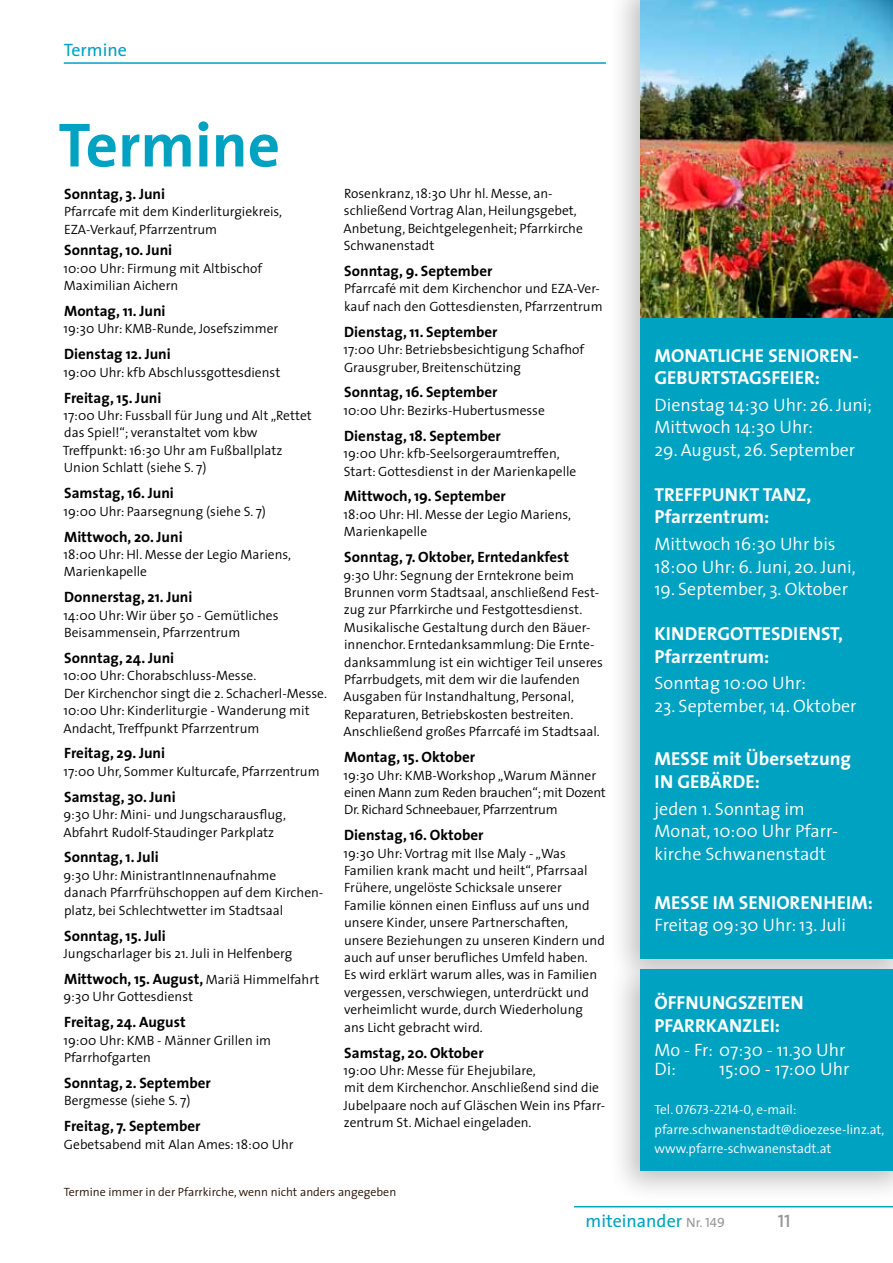
<style>
.page{position:relative;width:893px;height:1263px;background:#fff}
.page>*{position:absolute;margin:0;border:0;box-sizing:border-box;transform-origin:0 0}
.t1{font:700 63px "The Sans";color:#00a2c2}
.t2{font:700 18.9px/22.5px "The Sans";color:#fff}
.t3{font:300 18px/22.5px "The Sans";color:#fff}
.t4{font:18px "The Sans";color:#00a2c2}
.t5{font:18px "The Sans Semi Bold Caps";color:#98989c}
.t6{font:700 15px "The Sans";color:#000}
.t7{font:300 13.5px/17.4px "The Sans";color:#000}
.t8{font:300 13.5px/17.4px "The Sans";letter-spacing:-.02em;color:#000}
.t9{font:300 13.35px/19.5px "The Sans";color:#fff}
.t10{font:300 12px "The Sans";color:#290f00}
.s1{font-weight:300;font-size:13.5px}
.s2{font-family:"The Sans Semi Light Caps";font-weight:400}
.s3{font-size:13.5px;color:#98989c}
.s4{font-family:"The Sans Caps";font-size:13.5px;color:#98989c}
</style>
<div class="page">
<hr style="left:574px;top:1206px;width:319px;height:1px;background:#00a2c2">
<div style="left:608px;top:0;width:285px;height:990px;background:#000;opacity:.25"></div>
<div style="left:640px;top:0;width:253px;height:958px;background:#00a2c2"></div>
<img style="left:640px;top:0;width:253px;height:317px">
<div style="left:608px;top:954px;width:285px;height:249px;background:#000;opacity:.25"></div>
<div style="left:640px;top:969px;width:253px;height:202px;background:#00a2c2"></div>
<hr style="left:64px;top:62px;width:542px;height:2px;background:#00a2c2">
<h3 class="t4" style="left:64px;top:35px;width:65px">Termine</h3>
<h1 class="t1" style="left:58px;top:92px;width:223px">Termine</h1>
<p class="t6" style="left:64px;top:181px;width:102px">Sonntag, 3. Juni</p>
<p class="t7" style="left:64px;top:203px;width:219px">Pfarrcafe mit dem Kinderliturgiekreis,<br>EZA-Verkauf, Pfarrzentrum</p>
<p class="t6" style="left:64px;top:238px;width:110px">Sonntag, 10. Juni</p>
<p class="t7" style="left:63px;top:259px;width:200px">10:00 Uhr: Firmung mit Altbischof<br>Maximilian Aichern</p>
<p class="t6" style="left:64px;top:298px;width:103px">Montag, 11. Juni</p>
<p class="t7" style="left:63px;top:320px;width:216px">19:30 Uhr: KMB-Runde, Josefszimmer</p>
<p class="t6" style="left:64px;top:342px;width:108px">Dienstag 12. Juni</p>
<p class="t7" style="left:63px;top:363px;width:218px">19:00 Uhr: kfb Abschlussgottesdienst</p>
<p class="t6" style="left:64px;top:385px;width:99px">Freitag, 15. Juni</p>
<p class="t7" style="left:63px;top:406px;width:251px">17:00 Uhr: Fussball für Jung und Alt „Rettet das Spiel!“; veranstaltet vom kbw Treffpunkt: 16:30 Uhr am Fußballplatz Union Schlatt (siehe S. 7)</p>
<p class="t6" style="left:64px;top:481px;width:111px">Samstag, 16. Juni</p>
<p class="t7" style="left:63px;top:502px;width:204px">19:00 Uhr: Paarsegnung (siehe S. 7)</p>
<p class="t6" style="left:64px;top:524px;width:120px">Mittwoch, 20. Juni</p>
<p class="t7" style="left:63px;top:545px;width:229px">18:00 Uhr: Hl. Messe der Legio Mariens,<br>Marienkapelle</p>
<p class="t6" style="left:64px;top:585px;width:130px">Donnerstag, 21. Juni</p>
<p class="t7" style="left:63px;top:606px;width:216px">14:00 Uhr: Wir über 50 - Gemütliches<br>Beisammensein, Pfarrzentrum</p>
<p class="t6" style="left:64px;top:645px;width:112px">Sonntag, 24. Juni</p>
<p class="t7" style="left:63px;top:667px;width:265px">10:00 Uhr: Chorabschluss-Messe.<br>Der Kirchenchor singt die 2. Schacherl-Messe.<br>10:00 Uhr: Kinderliturgie - Wanderung mit Andacht, Treffpunkt Pfarrzentrum</p>
<p class="t6" style="left:64px;top:741px;width:102px">Freitag, 29. Juni</p>
<p class="t7" style="left:63px;top:762px;width:258px">17:00 Uhr, Sommer Kulturcafe, Pfarrzentrum</p>
<p class="t6" style="left:64px;top:784px;width:113px">Samstag, 30. Juni</p>
<p class="t7" style="left:63px;top:805px;width:224px">9:30 Uhr: Mini- und Jungscharausflug,<br>Abfahrt Rudolf-Staudinger Parkplatz</p>
<p class="t6" style="left:64px;top:845px;width:96px">Sonntag, 1. Juli</p>
<p class="t7" style="left:63px;top:866px;width:262px">9:30 Uhr: MinistrantInnenaufnahme<br>danach Pfarrfrühschoppen auf dem Kirchen&shy;platz, bei Schlechtwetter im Stadtsaal</p>
<p class="t6" style="left:64px;top:923px;width:103px">Sonntag, 15. Juli</p>
<p class="t7" style="left:63px;top:944px;width:230px">Jungscharlager bis 21. Juli in Helfenberg</p>
<p class="t6" style="left:64px;top:966px;width:257px">Mittwoch, 15. August, <span class="s1">Mariä Himmelfahrt</span></p>
<p class="t7" style="left:63px;top:987px;width:131px">9:30 Uhr Gottesdienst</p>
<p class="t6" style="left:64px;top:1009px;width:123px">Freitag, 24. August</p>
<p class="t7" style="left:63px;top:1031px;width:209px">19:00 Uhr: KMB - Männer Grillen im<br>Pfarrhofgarten</p>
<p class="t6" style="left:64px;top:1070px;width:148px">Sonntag, 2. September</p>
<p class="t7" style="left:64px;top:1091px;width:128px">Bergmesse (siehe S. 7)</p>
<p class="t6" style="left:64px;top:1113px;width:138px">Freitag, 7. September</p>
<p class="t7" style="left:64px;top:1135px;width:231px">Gebetsabend mit Alan Ames: 18:00 Uhr</p>
<p class="t7" style="left:344px;top:184px;width:241px">Rosenkranz, 18:30 Uhr hl. Messe, an&shy;schließend Vortrag Alan, Heilungsgebet, Anbetung, Beichtgelegenheit; Pfarrkirche Schwanenstadt</p>
<p class="t6" style="left:344px;top:258px;width:150px">Sonntag, 9. September</p>
<p class="t7" style="left:344px;top:280px;width:260px">Pfarrcafé mit dem Kirchenchor und EZA-Ver&shy;kauf nach den Gottesdiensten, Pfarrzentrum</p>
<p class="t6" style="left:344px;top:319px;width:155px">Dienstag, 11. September</p>
<p class="t7" style="left:344px;top:340px;width:242px">17:00 Uhr: Betriebsbesichtigung Schafhof<br>Grausgruber, Breitenschützing</p>
<p class="t6" style="left:344px;top:380px;width:155px">Sonntag, 16. September</p>
<p class="t7" style="left:344px;top:401px;width:203px">10:00 Uhr: Bezirks-Hubertusmesse</p>
<p class="t6" style="left:344px;top:423px;width:158px">Dienstag, 18. September</p>
<p class="t7" style="left:344px;top:444px;width:234px">19:00 Uhr: kfb-Seelsorgeraumtreffen,<br>Start: Gottesdienst in der Marienkapelle</p>
<p class="t6" style="left:344px;top:484px;width:163px">Mittwoch, 19. September</p>
<p class="t7" style="left:344px;top:505px;width:229px">18:00 Uhr: Hl. Messe der Legio Mariens,<br>Marienkapelle</p>
<p class="t6" style="left:344px;top:544px;width:226px">Sonntag, 7. Oktober, Erntedankfest</p>
<p class="t7" style="left:343px;top:566px;width:261px">9:30 Uhr: Segnung der Erntekrone beim Brunnen vorm Stadtsaal, anschließend Fest&shy;zug zur Pfarrkirche und Festgottesdienst.<br>Musikalische Gestaltung durch den Bäuer&shy;innenchor. Erntedanksammlung: Die Ernte&shy;danksammlung ist ein wichtiger Teil unseres Pfarrbudgets, mit dem wir die laufenden Ausgaben für Instandhaltung, Personal, Reparaturen, Betriebskosten bestreiten.<br>Anschließend großes Pfarrcafé im Stadtsaal.</p>
<p class="t6" style="left:344px;top:744px;width:132px">Montag, 15. Oktober</p>
<p class="t8" style="left:344px;top:766px;width:264px">19:30 Uhr: KMB-Workshop „Warum Männer einen Mann zum Reden brauchen“; mit Dozent<br>Dr. Richard Schneebauer, Pfarrzentrum</p>
<p class="t6" style="left:344px;top:822px;width:141px">Dienstag, 16. Oktober</p>
<p class="t7" style="left:344px;top:844px;width:263px">19:30 Uhr: Vortrag mit Ilse Maly - „Was Familien krank macht und heilt“, Pfarrsaal Frühere, ungelöste Schicksale unserer Familie können einen Einfluss auf uns und unsere Kinder, unsere Partnerschaften, unsere Beziehungen zu unseren Kindern und auch auf unser berufliches Umfeld haben.<br>Es wird erklärt warum alles, was in Familien vergessen, verschwiegen, unterdrückt und verheimlicht wurde, durch Wiederholung ans Licht gebracht wird.</p>
<p class="t6" style="left:344px;top:1040px;width:141px">Samstag, 20. Oktober</p>
<p class="t7" style="left:344px;top:1061px;width:263px">19:00 Uhr: Messe für Ehejubilare,<br>mit dem Kirchenchor. Anschließend sind die Jubelpaare noch auf Gläschen Wein ins Pfarr&shy;zentrum St. Michael eingeladen.</p>
<p class="t10" style="left:64px;top:1182px;width:334px">Termine immer in der Pfarrkirche, wenn nicht anders angegeben</p>
<h2 class="t2" style="left:655px;top:343px;width:31px">Mona</h2>
<h2 class="t2" style="left:708px;top:343px;width:82px">tliche Senioren</h2>
<h2 class="t2" style="left:852px;top:343px;width:8px">-</h2>
<h2 class="t2" style="left:655px;top:366px;width:25px">Gebur</h2>
<h2 class="t2" style="left:711px;top:366px;width:38px">tstagsfeier</h2>
<h2 class="t2" style="left:815px;top:366px;width:7px">:</h2>
<h3 class="t3" style="left:655px;top:393px;width:219px">Dienstag 14:30 Uhr: 26. Juni;<br>Mittwoch 14:30 Uhr:</h3>
<h3 class="t3" style="left:655px;top:438px;width:202px">29. August, 26. September</h3>
<h2 class="t2" style="left:655px;top:483px;width:12px">Treffpunk</h2>
<h2 class="t2" style="left:750px;top:483px;width:25px">t Tanz</h2>
<h2 class="t2" style="left:806px;top:483px;width:6px">,</h2>
<h2 class="t2" style="left:655px;top:505px;width:116px">Pfarrzentrum:</h2>
<h3 class="t3" style="left:655px;top:532px;width:203px">Mittwoch 16:30 Uhr bis<br>18:00 Uhr: 6. Juni, 20. Juni,</h3>
<h3 class="t3" style="left:655px;top:577px;width:195px">19. September, 3. Oktober</h3>
<h2 class="t2" style="left:655px;top:622px;width:55px">Kin dergo</h2>
<h2 class="t2" style="left:743px;top:622px;width:61px">ttesdiens</h2>
<h2 class="t2" style="left:830px;top:622px;width:15px">t,</h2>
<h2 class="t2" style="left:655px;top:644px;width:116px">Pfarrzentrum:</h2>
<h3 class="t3" style="left:655px;top:671px;width:153px">Sonntag 10:00 Uhr:</h3>
<h3 class="t3" style="left:655px;top:694px;width:203px">23. September, 14. Oktober</h3>
<h2 class="t2" style="left:655px;top:747px;width:27px">Messe</h2>
<h2 class="t2" style="left:655px;top:747px;width:198px;text-indent:58px">mit Übersetzung in Gebärde:</h2>
<h3 class="t3" style="left:655px;top:797px;width:185px">jeden 1. Sonntag im<br>Monat, 10:00 Uhr Pfarr&shy;kirche Schwanenstadt</h3>
<h2 class="t2" style="left:655px;top:891px;width:27px">Messe</h2>
<h2 class="t2" style="left:713px;top:891px;width:48px">im Seniorenheim</h2>
<h2 class="t2" style="left:868px;top:891px;width:7px">:</h2>
<h3 class="t3" style="left:655px;top:913px;width:193px">Freitag 09:30 Uhr: 13. Juli</h3>
<h2 class="t2" style="left:655px;top:991px;width:25px">Öffnungszei</h2>
<h2 class="t2" style="left:772px;top:991px;width:21px">ten</h2>
<h2 class="t2" style="left:655px;top:1014px;width:21px">Pfarrkanzlei</h2>
<h2 class="t2" style="left:775px;top:1014px;width:7px">:</h2>
<h3 class="t3" style="left:655px;top:1039px;width:192px;line-height:19.5px">Mo - Fr: 07:30 - 11.30 Uhr<br>Di:</h3>
<h3 class="t3" style="left:719px;top:1057px;width:132px">15:00 - 17:00 Uhr</h3>
<p class="t9" style="left:655px;top:1099px;width:231px">Tel. <span class="s2">07673-2214-0</span>, e-mail: pfarre.schwanenstadt@dioezese-linz.at, www.pfarre-schwanenstadt.at</p>
<h3 class="t4" style="left:585px;top:1206px;width:141px">miteinander <span class="s3">Nr.</span> <span class="s4">149</span></h3>
<h3 class="t5" style="left:778px;top:1206px;width:14px">11</h3>
</div>
